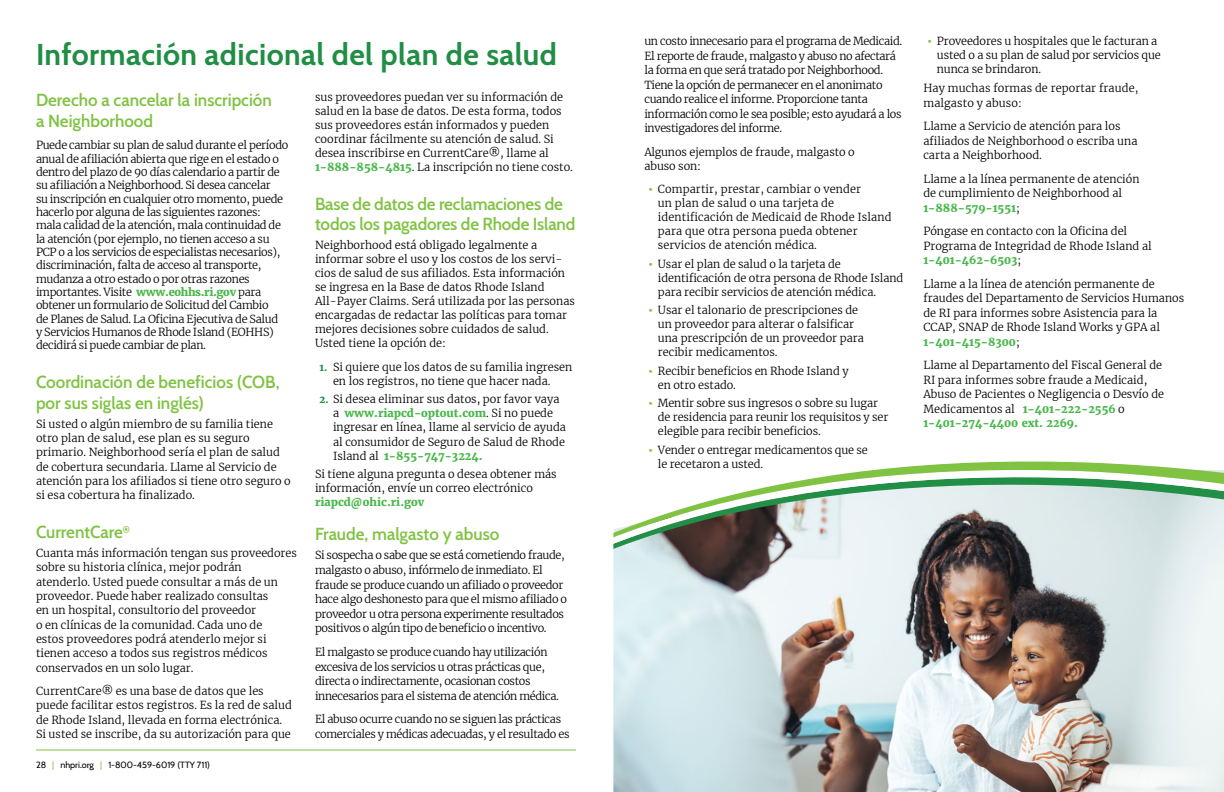
<style>
.page{position:relative;width:1224px;height:792px;background:#fff}
.page>*{position:absolute;margin:0;border:0;box-sizing:border-box;transform-origin:0 0}
.Big_Title{font:700 30px "Cabin";letter-spacing:.015em;color:#208e44}
.Section_Titles{font:600 17px/20.7px "Cabin";letter-spacing:-.005em;color:#80c342}
.Body_Copy{font:600 17px/20.7px "Cabin";color:#80c342}
.Body_Copy-2{font:300 11px/14.1px "Merriweather";color:#000}
.Body_Copy-3{font:300 11px/13.3px "Merriweather";letter-spacing:-.03em;color:#000}
.Numbered_list{font:300 11px/14.1px "Merriweather";color:#000}
.t1{font:9px "Cabin";color:#000}
.s1{font-family:"Cabin";font-weight:600;font-size:13px;color:#80c342}
.s2{font-weight:800;color:#48b749}
.s3{font-weight:700;font-size:10px;color:#208e44}
.s4{color:#80c342}
</style>
<div class="page">
<img style="left:613px;top:560px;width:611px;height:232px">
<svg style="left:613px;top:461px;width:611px;height:99px"></svg>
<hr style="left:36px;top:750px;width:540px;height:1px;background:#80c342">
<p class="Big_Title" style="left:36px;top:31px;width:523px">Información adicional del plan de salud</p>
<p class="Body_Copy-3" style="left:644px;top:34px;width:259px;line-height:14.5px">un costo innecesario para el programa de Medicaid.<br>El reporte de fraude, malgasto y abuso no afectará la forma en que será tratado por Neighborhood.<br>Tiene la opción de permanecer en el anonimato cuando realice el informe. Proporcione tanta información como le sea posible; esto ayudará a los investigadores del informe.</p>
<p class="Body_Copy-2" style="left:644px;top:144px;width:212px;line-height:14.5px">Algunos ejemplos de fraude, malgasto o abuso son:</p>
<p class="Body_Copy-2" style="left:658px;top:182px;width:235px;text-indent:-9px"><span class="s1">•</span> Compartir, prestar, cambiar o vender<br>un plan de salud o una tarjeta de identificación de Medicaid de Rhode Island para que otra persona pueda obtener servicios de atención médica.</p>
<p class="Body_Copy-2" style="left:658px;top:257px;width:247px;text-indent:-9px"><span class="s1">•</span> Usar el plan de salud o la tarjeta de identificación de otra persona de Rhode Island para recibir servicios de atención médica.</p>
<p class="Body_Copy-2" style="left:658px;top:303px;width:207px;text-indent:-9px"><span class="s1">•</span> Usar el talonario de prescripciones de un proveedor para alterar o falsificar una prescripción de un proveedor para recibir medicamentos.</p>
<p class="Body_Copy-2" style="left:658px;top:364px;width:192px;text-indent:-9px"><span class="s1">•</span> Recibir beneficios en Rhode Island y en otro estado.</p>
<p class="Body_Copy-2" style="left:658px;top:396px;width:232px;text-indent:-9px"><span class="s1">•</span> Mentir sobre sus ingresos o sobre su lugar de residencia para reunir los requisitos y ser elegible para recibir beneficios.</p>
<p class="Body_Copy-2" style="left:658px;top:443px;width:211px;text-indent:-9px"><span class="s1">•</span> Vender o entregar medicamentos que se le recetaron a usted.</p>
<p class="Body_Copy-2" style="left:315px;top:89px;width:259px">sus proveedores puedan ver su información de salud en la base de datos. De esta forma, todos sus proveedores están informados y pueden coordinar fácilmente su atención de salud. Si desea inscribirse en CurrentCare®, llame al <span class="s2">1-888-858-4815</span>. La inscripción no tiene costo.</p>
<p class="Section_Titles" style="left:315px;top:192px;width:262px">Base de datos de reclamaciones de todos los pagadores de Rhode Island</p>
<p class="Body_Copy-2" style="left:315px;top:237px;width:261px">Neighborhood está obligado legalmente a informar sobre el uso y los costos de los servi&shy;cios de salud de sus afiliados. Esta información se ingresa en la Base de datos Rhode Island All-Payer Claims. Será utilizada por las personas encargadas de redactar las políticas para tomar mejores decisiones sobre cuidados de salud.<br>Usted tiene la opción de:</p>
<p class="Body_Copy-2" style="left:333px;top:359px;width:241px;text-indent:-14px"><span class="s3">1.</span> Si quiere que los datos de su familia ingresen en los registros, no tiene que hacer nada.</p>
<p class="Body_Copy-2" style="left:333px;top:392px;width:234px;text-indent:-14px"><span class="s3">2.</span> Si desea eliminar sus datos, por favor vaya a <span class="s2">www.riapcd-optout.com</span>. Si no puede ingresar en línea, llame al servicio de ayuda al consumidor de Seguro de Salud de Rhode Island al <span class="s2">1-855-747-3224.</span></p>
<p class="Numbered_list" style="left:315px;top:467px;width:243px">Si tiene alguna pregunta o desea obtener más información, envíe un correo electrónico <span class="s2">riapcd@ohic.ri.gov</span></p>
<p class="Section_Titles" style="left:315px;top:523px;width:186px">Fraude, malgasto y abuso</p>
<p class="Body_Copy-3" style="left:315px;top:548px;width:254px;line-height:14.6px">Si sospecha o sabe que se está cometiendo fraude, malgasto o abuso, infórmelo de inmediato. El fraude se produce cuando un afiliado o proveedor hace algo deshonesto para que el mismo afiliado o proveedor u otra persona experimente resultados positivos o algún tipo de beneficio o incentivo.</p>
<p class="Body_Copy-3" style="left:315px;top:644px;width:246px;line-height:14.6px">El malgasto se produce cuando hay utilización excesiva de los servicios u otras prácticas que, directa o indirectamente, ocasionan costos innecesarios para el sistema de atención médica.</p>
<p class="Body_Copy-3" style="left:315px;top:712px;width:256px;line-height:14.6px">El abuso ocurre cuando no se siguen las prácticas comerciales y médicas adecuadas, y el resultado es</p>
<p class="Body_Copy" style="left:36px;top:89px;width:237px">Derecho a cancelar la inscripción a Neighborhood</p>
<p class="Body_Copy-3" style="left:36px;top:139px;width:254px">Puede cambiar su plan de salud durante el período anual de afiliación abierta que rige en el estado o dentro del plazo de 90 días calendario a partir de su afiliación a Neighborhood. Si desea cancelar<br>su inscripción en cualquier otro momento, puede hacerlo por alguna de las siguientes razones: mala calidad de la atención, mala continuidad de la atención (por ejemplo, no tienen acceso a su PCP o a los servicios de especialistas necesarios), discriminación, falta de acceso al transporte, mudanza a otro estado o por otras razones importantes. Visite <span class="s2">www.eohhs.ri.gov</span> para obtener un formulario de Solicitud del Cambio<br>de Planes de Salud. La Oficina Ejecutiva de Salud<br>y Servicios Humanos de Rhode Island (EOHHS) decidirá si puede cambiar de plan.</p>
<p class="Section_Titles" style="left:36px;top:371px;width:245px">Coordinación de beneficios (COB, por sus siglas en inglés)</p>
<p class="Body_Copy-2" style="left:36px;top:416px;width:256px">Si usted o algún miembro de su familia tiene otro plan de salud, ese plan es su seguro primario. Neighborhood sería el plan de salud de cobertura secundaria. Llame al Servicio de atención para los afiliados si tiene otro seguro o si esa cobertura ha finalizado.</p>
<p class="Section_Titles" style="left:36px;top:521px;width:95px">CurrentCare<sup>®</sup></p>
<p class="Body_Copy-2" style="left:36px;top:546px;width:263px">Cuanta más información tengan sus proveedores sobre su historia clínica, mejor podrán atenderlo. Usted puede consultar a más de un proveedor. Puede haber realizado consultas<br>en un hospital, consultorio del proveedor<br>o en clínicas de la comunidad. Cada uno de<br>estos proveedores podrá atenderlo mejor si tienen acceso a todos sus registros médicos conservados en un solo lugar.</p>
<p class="Body_Copy-2" style="left:36px;top:684px;width:257px">CurrentCare® es una base de datos que les puede facilitar estos registros. Es la red de salud de Rhode Island, llevada en forma electrónica.<br>Si usted se inscribe, da su autorización para que</p>
<p class="t1" style="left:36px;top:758px;width:176px">28 <span class="s4">|</span> nhpri.org <span class="s4">|</span> 1-800-459-6019 (TTY 711)</p>
<p class="Body_Copy-2" style="left:937px;top:34px;width:225px;text-indent:-9px"><span class="s1">•</span> Proveedores u hospitales que le facturan a usted o a su plan de salud por servicios que nunca se brindaron.</p>
<p class="Body_Copy-2" style="left:923px;top:81px;width:217px;line-height:14.5px">Hay muchas formas de reportar fraude, malgasto y abuso:</p>
<p class="Body_Copy-2" style="left:923px;top:119px;width:216px;line-height:14.5px">Llame a Servicio de atención para los afiliados de Neighborhood o escriba una carta a Neighborhood.</p>
<p class="Body_Copy-2" style="left:923px;top:171px;width:218px;line-height:14.5px">Llame a la línea permanente de atención de cumplimiento de Neighborhood al<br><span class="s2">1-888-579-1551</span>;</p>
<p class="Body_Copy-2" style="left:923px;top:224px;width:230px;line-height:14.5px">Póngase en contacto con la Oficina del<br>Programa de Integridad de Rhode Island al<br><span class="s2">1-401-462-6503</span>;</p>
<p class="Body_Copy-2" style="left:923px;top:276px;width:262px;line-height:14.5px">Llame a la línea de atención permanente de fraudes del Departamento de Servicios Humanos de RI para informes sobre Asistencia para la CCAP, SNAP de Rhode Island Works y GPA al <span class="s2">1-401-415-8300</span>;</p>
<p class="Body_Copy-2" style="left:923px;top:358px;width:242px;line-height:14.5px">Llame al Departamento del Fiscal General de RI para informes sobre fraude a Medicaid, Abuso de Pacientes o Negligencia o Desvío de Medicamentos al <span class="s2">1-401-222-2556</span> o <span class="s2">1-401-274-4400 ext. 2269.</span></p>
</div>
